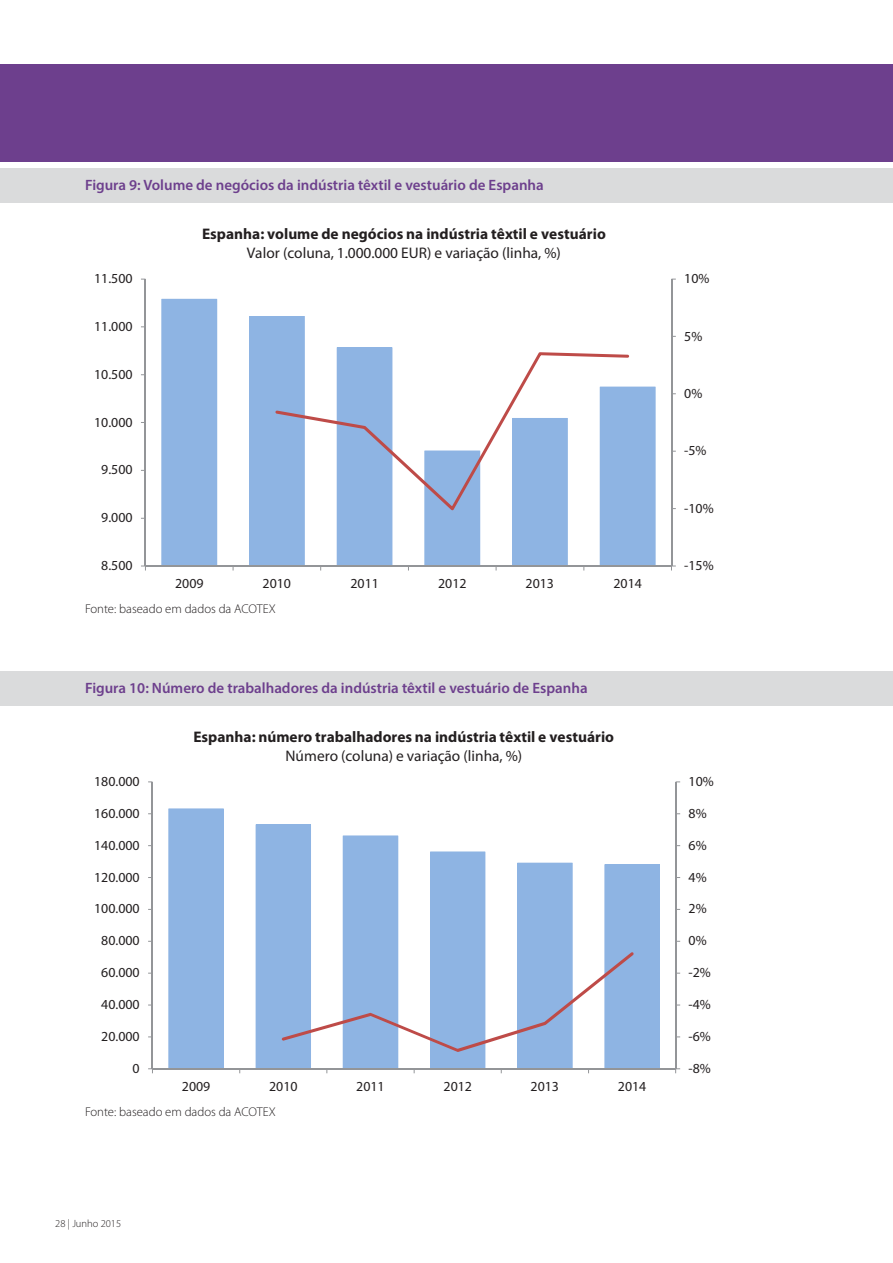
<style>
.page{position:relative;width:893px;height:1263px;background:#fff}
.page>*{position:absolute;margin:0;border:0;box-sizing:border-box;transform-origin:0 0}
.t1{font:700 15.3px "Myriad Pro";color:#231f20}
.t2{font:15.3px "Myriad Pro";color:#231f20}
.t3{font:600 15px "Myriad Pro";color:#6d3f8d}
.t4{font:13.8px "Myriad Pro";letter-spacing:.005em;color:#231f20}
.t5{font:300 12.75px "Myriad Pro";color:#231f20}
.t6{font:300 10.5px "Myriad Pro";color:#231f20}
</style>
<div class="page">
<div style="left:0;top:64px;width:893px;height:98px;background:#6d3f8d"></div>
<div style="left:0;top:168px;width:893px;height:34px;background:#dadbdc"></div>
<hr style="left:892px;top:168px;width:1px;height:34px;background:#d1d2d4">
<div style="left:0;top:672px;width:893px;height:34px;background:#dadbdc"></div>
<hr style="left:892px;top:672px;width:1px;height:34px;background:#d1d2d4">
<div style="left:161px;top:299px;width:56px;height:266px;background:#8eb4e3"></div>
<div style="left:249px;top:316px;width:56px;height:249px;background:#8eb4e3"></div>
<div style="left:337px;top:347px;width:55px;height:218px;background:#8eb4e3"></div>
<div style="left:424px;top:510px;width:56px;height:55px;background:#8eb4e3"></div>
<div style="left:512px;top:510px;width:56px;height:55px;background:#8eb4e3"></div>
<div style="left:600px;top:387px;width:56px;height:178px;background:#8eb4e3"></div>
<hr style="left:671px;top:279px;width:1px;height:287px;background:#939598">
<hr style="left:145px;top:279px;width:1px;height:287px;background:#939598">
<hr style="left:145px;top:565px;width:526px;height:1px;background:#939598">
<svg style="left:141px;top:565px;width:5px;height:5px"></svg>
<svg style="left:671px;top:565px;width:5px;height:5px"></svg>
<svg style="left:275px;top:352px;width:354px;height:158px"></svg>
<div style="left:168px;top:808px;width:56px;height:260px;background:#8eb4e3"></div>
<hr style="left:675px;top:782px;width:1px;height:287px;background:#939598">
<hr style="left:152px;top:782px;width:1px;height:287px;background:#939598">
<hr style="left:152px;top:1068px;width:524px;height:1px;background:#939598">
<svg style="left:148px;top:1068px;width:5px;height:5px"></svg>
<svg style="left:675px;top:1068px;width:5px;height:5px"></svg>
<svg style="left:256px;top:824px;width:404px;height:249px"></svg>
<p class="t3" style="left:85px;top:175px;width:460px">Figura 9: Volume de negócios da indústria têxtil e vestuário de Espanha</p>
<p class="t4" style="left:94px;top:270px;width:40px">11.500</p>
<p class="t4" style="left:94px;top:318px;width:40px">11.000</p>
<p class="t4" style="left:94px;top:366px;width:40px">10.500</p>
<p class="t4" style="left:94px;top:413px;width:40px">10.000</p>
<p class="t4" style="left:101px;top:461px;width:33px">9.500</p>
<p class="t4" style="left:101px;top:509px;width:33px">9.000</p>
<p class="t4" style="left:101px;top:557px;width:33px">8.500</p>
<p class="t1" style="left:202px;top:224px;width:405px">Espanha: volume de negócios na indústria têxtil e vestuário</p>
<p class="t2" style="left:247px;top:243px;width:316px">Valor (coluna, 1.000.000 EUR) e variação (linha, %)</p>
<p class="t4" style="left:175px;top:575px;width:30px">2009</p>
<p class="t4" style="left:263px;top:575px;width:30px">2010</p>
<p class="t4" style="left:350px;top:575px;width:30px">2011</p>
<p class="t4" style="left:438px;top:575px;width:30px">2012</p>
<p class="t4" style="left:526px;top:575px;width:30px">2013</p>
<p class="t4" style="left:613px;top:575px;width:30px">2014</p>
<p class="t5" style="left:85px;top:602px;width:192px">Fonte: baseado em dados da ACOTEX</p>
<p class="t3" style="left:85px;top:678px;width:504px">Figura 10: Número de trabalhadores da indústria têxtil e vestuário de Espanha</p>
<p class="t4" style="left:94px;top:773px;width:47px">180.000</p>
<p class="t4" style="left:94px;top:805px;width:47px">160.000</p>
<p class="t4" style="left:94px;top:836px;width:47px">140.000</p>
<p class="t4" style="left:94px;top:868px;width:47px">120.000</p>
<p class="t4" style="left:94px;top:900px;width:47px">100.000</p>
<p class="t4" style="left:101px;top:932px;width:40px">80.000</p>
<p class="t4" style="left:101px;top:964px;width:40px">60.000</p>
<p class="t4" style="left:101px;top:996px;width:40px">40.000</p>
<p class="t4" style="left:101px;top:1028px;width:40px">20.000</p>
<p class="t4" style="left:133px;top:1060px;width:9px">0</p>
<p class="t1" style="left:193px;top:727px;width:422px">Espanha: número trabalhadores na indústria têxtil e vestuário</p>
<p class="t2" style="left:285px;top:746px;width:238px">Número (coluna) e variação (linha, %)</p>
<p class="t4" style="left:182px;top:1078px;width:30px">2009</p>
<p class="t4" style="left:269px;top:1078px;width:30px">2010</p>
<p class="t4" style="left:356px;top:1078px;width:30px">2011</p>
<p class="t4" style="left:443px;top:1078px;width:30px">2012</p>
<p class="t4" style="left:531px;top:1078px;width:30px">2013</p>
<p class="t4" style="left:618px;top:1078px;width:30px">2014</p>
<p class="t5" style="left:85px;top:1105px;width:192px">Fonte: baseado em dados da ACOTEX</p>
<p class="t4" style="left:684px;top:270px;width:27px">10%</p>
<p class="t4" style="left:684px;top:327px;width:20px">5%</p>
<p class="t4" style="left:684px;top:385px;width:20px">0%</p>
<p class="t4" style="left:684px;top:442px;width:24px">-5%</p>
<p class="t4" style="left:684px;top:500px;width:31px">-10%</p>
<p class="t4" style="left:684px;top:557px;width:31px">-15%</p>
<p class="t4" style="left:688px;top:773px;width:27px">10%</p>
<p class="t4" style="left:688px;top:805px;width:20px">8%</p>
<p class="t4" style="left:688px;top:836px;width:20px">6%</p>
<p class="t4" style="left:688px;top:868px;width:20px">4%</p>
<p class="t4" style="left:688px;top:900px;width:20px">2%</p>
<p class="t4" style="left:688px;top:932px;width:20px">0%</p>
<p class="t4" style="left:688px;top:964px;width:24px">-2%</p>
<p class="t4" style="left:688px;top:996px;width:24px">-4%</p>
<p class="t4" style="left:688px;top:1028px;width:24px">-6%</p>
<p class="t4" style="left:688px;top:1060px;width:24px">-8%</p>
<p class="t6" style="left:55px;top:1218px;width:67px">28 | Junho 2015</p>
</div>
